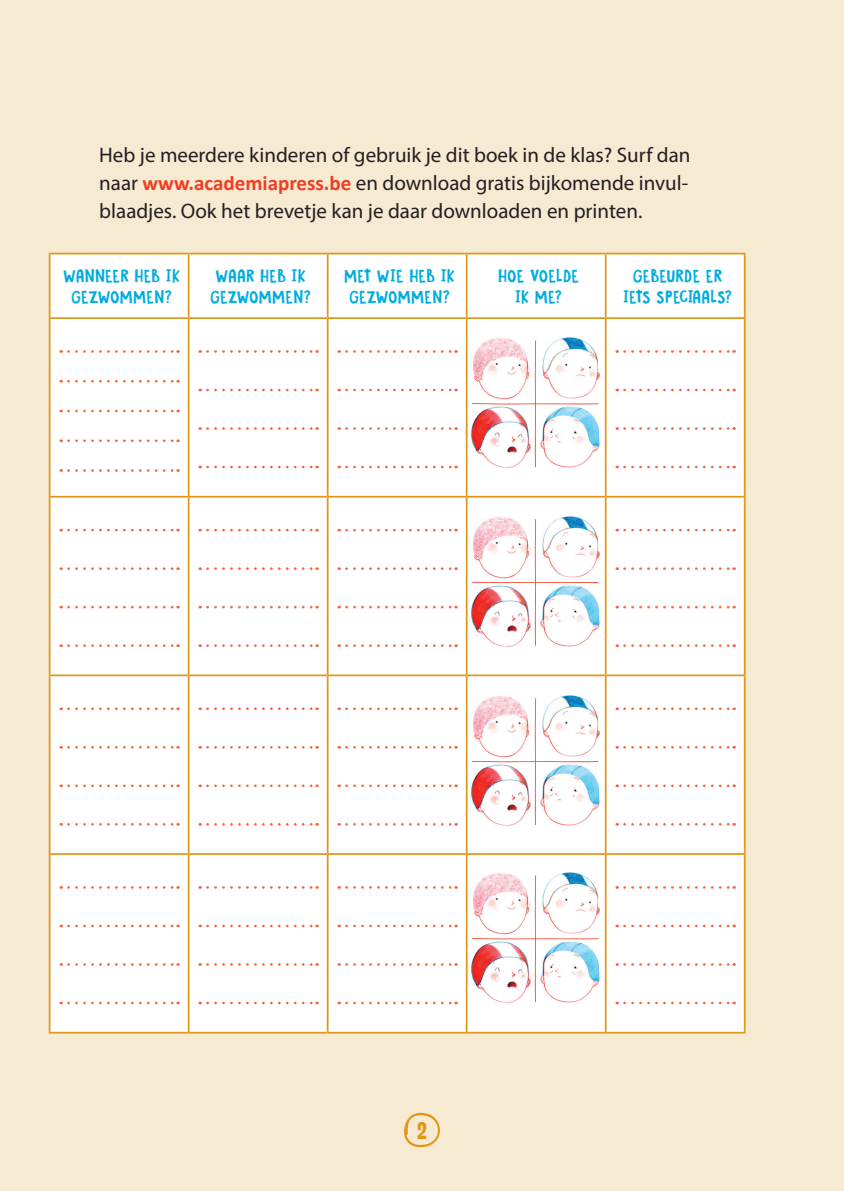
<style>
.page{position:relative;width:844px;height:1191px;background:#fff}
.page>*{position:absolute;margin:0;border:0;box-sizing:border-box;transform-origin:0 0}
.t1{font:21px/28px "Myriad Pro";color:#231f20;text-align:justify}
.t2{font:700 21px "Rakesly Rg";color:#e29616}
.t3{font:15.75px/21px "Hobgoblin";letter-spacing:.05em;color:#00acdd;text-align:center}
.s1{font-family:"Calibri";font-weight:700;color:#ef3e22}
</style>
<div class="page">
<div style="left:0;top:0;width:843px;height:1191px;background:#f7ead3"></div>
<div style="left:50px;top:254px;width:693px;height:777px;background:#fff"></div>
<hr style="left:49px;top:253px;width:140px;height:1px;background:#e29616">
<hr style="left:49px;top:254px;width:1px;height:63px;background:#e29616">
<hr style="left:189px;top:253px;width:138px;height:1px;background:#e29616">
<hr style="left:188px;top:254px;width:1px;height:63px;background:#e29616">
<hr style="left:327px;top:253px;width:139px;height:1px;background:#e29616">
<hr style="left:327px;top:254px;width:1px;height:63px;background:#e29616">
<hr style="left:466px;top:253px;width:139px;height:1px;background:#e29616">
<hr style="left:465px;top:254px;width:2px;height:63px;background:#e29616">
<hr style="left:605px;top:253px;width:140px;height:1px;background:#e29616">
<hr style="left:604px;top:254px;width:2px;height:63px;background:#e29616">
<hr style="left:743px;top:254px;width:2px;height:63px;background:#e29616">
<hr style="left:49px;top:317px;width:140px;height:2px;background:#e29616">
<hr style="left:49px;top:319px;width:1px;height:177px;background:#e29616">
<hr style="left:189px;top:317px;width:138px;height:2px;background:#e29616">
<hr style="left:188px;top:319px;width:1px;height:177px;background:#e29616">
<hr style="left:327px;top:317px;width:139px;height:2px;background:#e29616">
<hr style="left:327px;top:319px;width:1px;height:177px;background:#e29616">
<hr style="left:466px;top:317px;width:139px;height:2px;background:#e29616">
<hr style="left:465px;top:319px;width:2px;height:177px;background:#e29616">
<hr style="left:605px;top:317px;width:140px;height:2px;background:#e29616">
<hr style="left:604px;top:319px;width:2px;height:177px;background:#e29616">
<hr style="left:743px;top:319px;width:2px;height:177px;background:#e29616">
<hr style="left:49px;top:496px;width:140px;height:1px;background:#e29616">
<hr style="left:49px;top:497px;width:1px;height:177px;background:#e29616">
<hr style="left:189px;top:496px;width:138px;height:1px;background:#e29616">
<hr style="left:188px;top:497px;width:1px;height:177px;background:#e29616">
<hr style="left:327px;top:496px;width:139px;height:1px;background:#e29616">
<hr style="left:327px;top:497px;width:1px;height:177px;background:#e29616">
<hr style="left:466px;top:496px;width:139px;height:1px;background:#e29616">
<hr style="left:465px;top:497px;width:2px;height:177px;background:#e29616">
<hr style="left:605px;top:496px;width:140px;height:1px;background:#e29616">
<hr style="left:604px;top:497px;width:2px;height:177px;background:#e29616">
<hr style="left:743px;top:497px;width:2px;height:177px;background:#e29616">
<hr style="left:49px;top:674px;width:140px;height:2px;background:#e29616">
<hr style="left:49px;top:676px;width:1px;height:177px;background:#e29616">
<hr style="left:189px;top:674px;width:138px;height:2px;background:#e29616">
<hr style="left:188px;top:676px;width:1px;height:177px;background:#e29616">
<hr style="left:327px;top:674px;width:139px;height:2px;background:#e29616">
<hr style="left:327px;top:676px;width:1px;height:177px;background:#e29616">
<hr style="left:466px;top:674px;width:139px;height:2px;background:#e29616">
<hr style="left:465px;top:676px;width:2px;height:177px;background:#e29616">
<hr style="left:605px;top:674px;width:140px;height:2px;background:#e29616">
<hr style="left:604px;top:676px;width:2px;height:177px;background:#e29616">
<hr style="left:743px;top:676px;width:2px;height:177px;background:#e29616">
<hr style="left:49px;top:853px;width:140px;height:2px;background:#e29616">
<hr style="left:49px;top:855px;width:1px;height:176px;background:#e29616">
<hr style="left:189px;top:853px;width:138px;height:2px;background:#e29616">
<hr style="left:188px;top:855px;width:1px;height:176px;background:#e29616">
<hr style="left:327px;top:853px;width:139px;height:2px;background:#e29616">
<hr style="left:327px;top:855px;width:1px;height:176px;background:#e29616">
<hr style="left:466px;top:853px;width:139px;height:2px;background:#e29616">
<hr style="left:465px;top:855px;width:2px;height:176px;background:#e29616">
<hr style="left:605px;top:853px;width:140px;height:2px;background:#e29616">
<hr style="left:604px;top:855px;width:2px;height:176px;background:#e29616">
<hr style="left:743px;top:855px;width:2px;height:176px;background:#e29616">
<hr style="left:49px;top:1031px;width:140px;height:2px;background:#e29616">
<hr style="left:189px;top:1031px;width:138px;height:2px;background:#e29616">
<hr style="left:327px;top:1031px;width:139px;height:2px;background:#e29616">
<hr style="left:466px;top:1031px;width:139px;height:2px;background:#e29616">
<hr style="left:605px;top:1031px;width:140px;height:2px;background:#e29616">
<svg style="left:68px;top:350px;width:110px;height:3px"></svg>
<svg style="left:68px;top:380px;width:110px;height:2px"></svg>
<svg style="left:68px;top:410px;width:110px;height:2px"></svg>
<svg style="left:68px;top:439px;width:110px;height:3px"></svg>
<svg style="left:68px;top:469px;width:110px;height:3px"></svg>
<svg style="left:207px;top:350px;width:110px;height:3px"></svg>
<svg style="left:207px;top:389px;width:110px;height:2px"></svg>
<svg style="left:207px;top:427px;width:110px;height:3px"></svg>
<svg style="left:207px;top:466px;width:110px;height:2px"></svg>
<svg style="left:346px;top:350px;width:110px;height:3px"></svg>
<svg style="left:346px;top:389px;width:110px;height:2px"></svg>
<svg style="left:346px;top:427px;width:110px;height:3px"></svg>
<svg style="left:346px;top:466px;width:110px;height:2px"></svg>
<svg style="left:624px;top:350px;width:110px;height:3px"></svg>
<svg style="left:624px;top:389px;width:110px;height:2px"></svg>
<svg style="left:624px;top:427px;width:110px;height:3px"></svg>
<svg style="left:624px;top:466px;width:110px;height:2px"></svg>
<svg style="left:68px;top:529px;width:110px;height:2px"></svg>
<svg style="left:68px;top:567px;width:110px;height:3px"></svg>
<svg style="left:68px;top:606px;width:110px;height:2px"></svg>
<svg style="left:68px;top:644px;width:110px;height:3px"></svg>
<svg style="left:207px;top:529px;width:110px;height:2px"></svg>
<svg style="left:207px;top:567px;width:110px;height:3px"></svg>
<svg style="left:207px;top:606px;width:110px;height:2px"></svg>
<svg style="left:207px;top:644px;width:110px;height:3px"></svg>
<svg style="left:346px;top:529px;width:110px;height:2px"></svg>
<svg style="left:346px;top:567px;width:110px;height:3px"></svg>
<svg style="left:346px;top:606px;width:110px;height:2px"></svg>
<svg style="left:346px;top:644px;width:110px;height:3px"></svg>
<svg style="left:624px;top:529px;width:110px;height:2px"></svg>
<svg style="left:624px;top:567px;width:110px;height:3px"></svg>
<svg style="left:624px;top:606px;width:110px;height:2px"></svg>
<svg style="left:624px;top:644px;width:110px;height:3px"></svg>
<svg style="left:68px;top:707px;width:110px;height:3px"></svg>
<svg style="left:68px;top:746px;width:110px;height:2px"></svg>
<svg style="left:68px;top:784px;width:110px;height:3px"></svg>
<svg style="left:68px;top:823px;width:110px;height:2px"></svg>
<svg style="left:207px;top:707px;width:110px;height:3px"></svg>
<svg style="left:207px;top:746px;width:110px;height:2px"></svg>
<svg style="left:207px;top:784px;width:110px;height:3px"></svg>
<svg style="left:207px;top:823px;width:110px;height:2px"></svg>
<svg style="left:346px;top:707px;width:110px;height:3px"></svg>
<svg style="left:346px;top:746px;width:110px;height:2px"></svg>
<svg style="left:346px;top:784px;width:110px;height:3px"></svg>
<svg style="left:346px;top:823px;width:110px;height:2px"></svg>
<svg style="left:624px;top:707px;width:110px;height:3px"></svg>
<svg style="left:624px;top:746px;width:110px;height:2px"></svg>
<svg style="left:624px;top:784px;width:110px;height:3px"></svg>
<svg style="left:624px;top:823px;width:110px;height:2px"></svg>
<svg style="left:68px;top:886px;width:110px;height:2px"></svg>
<svg style="left:68px;top:924px;width:110px;height:3px"></svg>
<svg style="left:68px;top:963px;width:110px;height:2px"></svg>
<svg style="left:68px;top:1001px;width:110px;height:3px"></svg>
<svg style="left:207px;top:886px;width:110px;height:2px"></svg>
<svg style="left:207px;top:924px;width:110px;height:3px"></svg>
<svg style="left:207px;top:963px;width:110px;height:2px"></svg>
<svg style="left:207px;top:1001px;width:110px;height:3px"></svg>
<svg style="left:346px;top:886px;width:110px;height:2px"></svg>
<svg style="left:346px;top:924px;width:110px;height:3px"></svg>
<svg style="left:346px;top:963px;width:110px;height:2px"></svg>
<svg style="left:346px;top:1001px;width:110px;height:3px"></svg>
<svg style="left:624px;top:886px;width:110px;height:2px"></svg>
<svg style="left:624px;top:924px;width:110px;height:3px"></svg>
<svg style="left:624px;top:963px;width:110px;height:2px"></svg>
<svg style="left:624px;top:1001px;width:110px;height:3px"></svg>
<img style="left:469px;top:336px;width:133px;height:133px">
<svg style="left:471px;top:340px;width:128px;height:128px;background:#f0e2e4"></svg>
<img style="left:469px;top:870px;width:133px;height:134px">
<svg style="left:471px;top:875px;width:128px;height:127px;background:#f0e2e4"></svg>
<img style="left:469px;top:693px;width:133px;height:133px">
<svg style="left:471px;top:697px;width:128px;height:128px;background:#f0e2e4"></svg>
<img style="left:469px;top:514px;width:133px;height:133px">
<svg style="left:471px;top:518px;width:128px;height:128px;background:#f0e2e4"></svg>
<svg style="left:404px;top:1112px;width:36px;height:36px"></svg>
<p class="t1" style="left:99px;top:140px;width:592px">Heb je meerdere kinderen of gebruik je dit boek in de klas? Surf dan naar <span class="s1">www.academiapress.be</span> en download gratis bijkomende invul&shy;blaadjes. Ook het brevetje kan je daar downloaden en printen.</p>
<p class="t3" style="left:63px;top:265px;width:118px">WANNEER HEB IK<br>GEZWOMMEN?</p>
<p class="t3" style="left:210px;top:265px;width:102px">WAAR HEB IK<br>GEZWOMMEN?</p>
<p class="t3" style="left:344px;top:265px;width:112px">MET WIE HEB IK<br>GEZWOMMEN?</p>
<p class="t3" style="left:498px;top:265px;width:82px">HOE VOELDE<br>IK ME?</p>
<p class="t3" style="left:623px;top:265px;width:110px">GEBEURDE ER<br>IETS SPECIAALS?</p>
<p class="t2" style="left:417px;top:1117px;width:11px">2</p>
</div>
